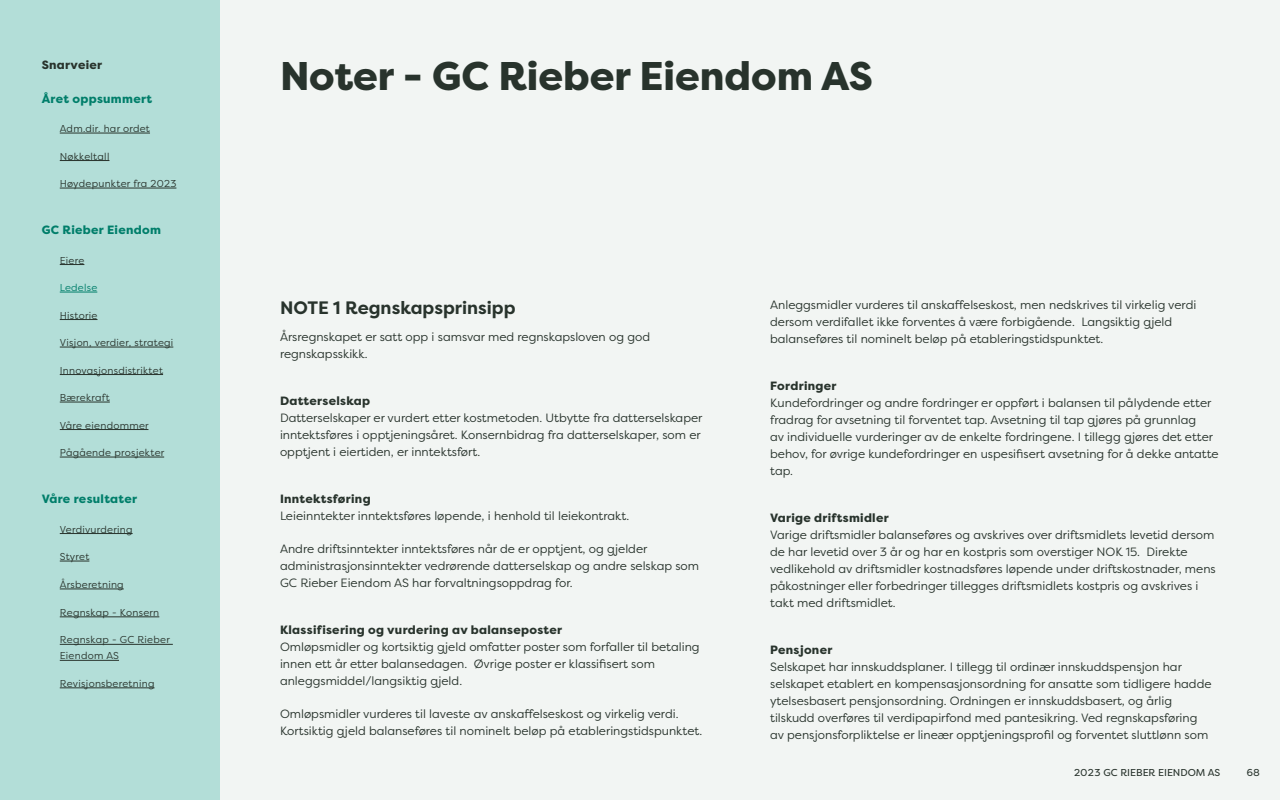
<style>
.page{position:relative;width:1280px;height:800px;background:#f2f5f3}
.page>*{position:absolute;margin:0;border:0;box-sizing:border-box;transform-origin:0 0}
.t1{font:800 40px "Filson Pro";color:#28332c}
.t2{font:700 18px "Filson Pro";color:#28332c}
.t3{font:12px/17px "Filson Pro";color:#28332c}
.t4{font:800 12px "Filson Pro";letter-spacing:.025em;color:#28332c}
.t5{font:800 12px "Filson Pro";letter-spacing:.025em;color:#007e6a}
.t6{font:10px/16px "Filson Pro";letter-spacing:.025em;color:#28332c}
.t7{font:10px "Filson Pro";color:#28332c}
.t8{font:10px "Filson Pro";letter-spacing:.025em;color:#007e6a}
</style>
<div class="page">
<div style="left:0;top:0;width:220px;height:800px;background:#b3ded8"></div>
<hr style="left:60px;top:133px;width:90px;height:1px;background:#28332c">
<hr style="left:60px;top:160px;width:49px;height:1px;background:#28332c">
<hr style="left:60px;top:188px;width:116px;height:1px;background:#28332c">
<svg style="left:60px;top:264px;width:24px;height:1px"></svg>
<hr style="left:60px;top:292px;width:37px;height:1px;background:#007e6a">
<hr style="left:60px;top:319px;width:38px;height:1px;background:#28332c">
<hr style="left:60px;top:347px;width:113px;height:1px;background:#28332c">
<hr style="left:60px;top:374px;width:103px;height:1px;background:#28332c">
<hr style="left:60px;top:402px;width:50px;height:1px;background:#28332c">
<hr style="left:60px;top:429px;width:88px;height:1px;background:#28332c">
<hr style="left:60px;top:457px;width:104px;height:1px;background:#28332c">
<hr style="left:60px;top:533px;width:73px;height:1px;background:#28332c">
<svg style="left:60px;top:561px;width:29px;height:1px"></svg>
<hr style="left:60px;top:589px;width:64px;height:1px;background:#28332c">
<hr style="left:60px;top:617px;width:99px;height:1px;background:#28332c">
<hr style="left:60px;top:644px;width:113px;height:1px;background:#28332c">
<hr style="left:60px;top:660px;width:59px;height:1px;background:#28332c">
<hr style="left:60px;top:688px;width:95px;height:1px;background:#28332c">
<p class="t4" style="left:42px;top:57px;width:62px">Snarveier</p>
<p class="t5" style="left:42px;top:91px;width:112px">Året oppsummert</p>
<p class="t6" style="left:60px;top:120px;width:92px">Adm.dir. har ordet</p>
<p class="t6" style="left:60px;top:148px;width:51px">Nøkkeltall</p>
<p class="t6" style="left:60px;top:175px;width:118px">Høydepunkter fra 2023</p>
<p class="t5" style="left:42px;top:222px;width:121px">GC Rieber Eiendom</p>
<p class="t6" style="left:60px;top:252px;width:26px">Eiere</p>
<p class="t8" style="left:60px;top:281px;width:39px">Ledelse</p>
<p class="t6" style="left:60px;top:307px;width:39px">Historie</p>
<p class="t6" style="left:60px;top:334px;width:115px">Visjon, verdier, strategi</p>
<p class="t6" style="left:60px;top:362px;width:105px">Innovasjonsdistriktet</p>
<p class="t6" style="left:60px;top:389px;width:52px">Bærekraft</p>
<p class="t6" style="left:60px;top:417px;width:90px">Våre eiendommer</p>
<p class="t6" style="left:60px;top:444px;width:106px">Pågående prosjekter</p>
<p class="t5" style="left:42px;top:491px;width:97px">Våre resultater</p>
<p class="t6" style="left:60px;top:521px;width:74px">Verdivurdering</p>
<p class="t6" style="left:60px;top:548px;width:31px">Styret</p>
<p class="t6" style="left:60px;top:576px;width:65px">Årsberetning</p>
<p class="t6" style="left:60px;top:604px;width:101px">Regnskap - Konsern</p>
<p class="t6" style="left:60px;top:632px;width:112px">Regnskap - GC Rieber<br>Eiendom AS</p>
<p class="t6" style="left:60px;top:675px;width:96px">Revisjonsberetning</p>
<h1 class="t1" style="left:280px;top:51px;width:594px">Noter - GC Rieber Eiendom AS</h1>
<h2 class="t2" style="left:280px;top:296px;width:237px">NOTE 1 Regnskapsprinsipp</h2>
<p class="t3" style="left:280px;top:327px;width:372px">Årsregnskapet er satt opp i samsvar med regnskapsloven og god regnskapsskikk.</p>
<p class="t4" style="left:280px;top:393px;width:92px">Datterselskap</p>
<p class="t3" style="left:280px;top:408px;width:424px">Datterselskaper er vurdert etter kostmetoden. Utbytte fra datterselskaper inntektsføres i opptjeningsåret. Konsernbidrag fra datterselskaper, som er opptjent i eiertiden, er inntektsført.</p>
<p class="t4" style="left:280px;top:491px;width:92px">Inntektsføring</p>
<p class="t3" style="left:280px;top:507px;width:351px">Leieinntekter inntektsføres løpende, i henhold til leiekontrakt.</p>
<p class="t3" style="left:280px;top:540px;width:421px">Andre driftsinntekter inntektsføres når de er opptjent, og gjelder administrasjonsinntekter vedrørende datterselskap og andre selskap som<br>GC Rieber Eiendom AS har forvaltningsoppdrag for.</p>
<p class="t4" style="left:280px;top:622px;width:284px">Klassifisering og vurdering av balanseposter</p>
<p class="t3" style="left:280px;top:638px;width:421px">Omløpsmidler og kortsiktig gjeld omfatter poster som forfaller til betaling innen ett år etter balansedagen. Øvrige poster er klassifisert som anleggsmiddel/langsiktig gjeld.</p>
<p class="t3" style="left:280px;top:705px;width:424px">Omløpsmidler vurderes til laveste av anskaffelseskost og virkelig verdi.<br>Kortsiktig gjeld balanseføres til nominelt beløp på etableringstidspunktet.</p>
<p class="t3" style="left:770px;top:296px;width:428px">Anleggsmidler vurderes til anskaffelseskost, men nedskrives til virkelig verdi dersom verdifallet ikke forventes å være forbigående. Langsiktig gjeld balanseføres til nominelt beløp på etableringstidspunktet.</p>
<p class="t4" style="left:770px;top:378px;width:68px">Fordringer</p>
<p class="t3" style="left:770px;top:394px;width:450px">Kundefordringer og andre fordringer er oppført i balansen til pålydende etter fradrag for avsetning til forventet tap. Avsetning til tap gjøres på grunnlag<br>av individuelle vurderinger av de enkelte fordringene. I tillegg gjøres det etter behov, for øvrige kundefordringer en uspesifisert avsetning for å dekke antatte tap.</p>
<p class="t4" style="left:770px;top:510px;width:120px">Varige driftsmidler</p>
<p class="t3" style="left:770px;top:526px;width:447px">Varige driftsmidler balanseføres og avskrives over driftsmidlets levetid dersom de har levetid over 3 år og har en kostpris som overstiger NOK 15. Direkte vedlikehold av driftsmidler kostnadsføres løpende under driftskostnader, mens påkostninger eller forbedringer tillegges driftsmidlets kostpris og avskrives i takt med driftsmidlet.</p>
<p class="t4" style="left:770px;top:642px;width:64px">Pensjoner</p>
<p class="t3" style="left:770px;top:658px;width:443px">Selskapet har innskuddsplaner. I tillegg til ordinær innskuddspensjon har selskapet etablert en kompensasjonsordning for ansatte som tidligere hadde ytelsesbasert pensjonsordning. Ordningen er innskuddsbasert, og årlig tilskudd overføres til verdipapirfond med pantesikring. Ved regnskapsføring av pensjonsforpliktelse er lineær opptjeningsprofil og forventet sluttlønn som</p>
<p class="t7" style="left:1074px;top:765px;width:148px">2023 GC RIEBER EIENDOM AS</p>
<p class="t7" style="left:1246px;top:765px;width:15px">68</p>
</div>
